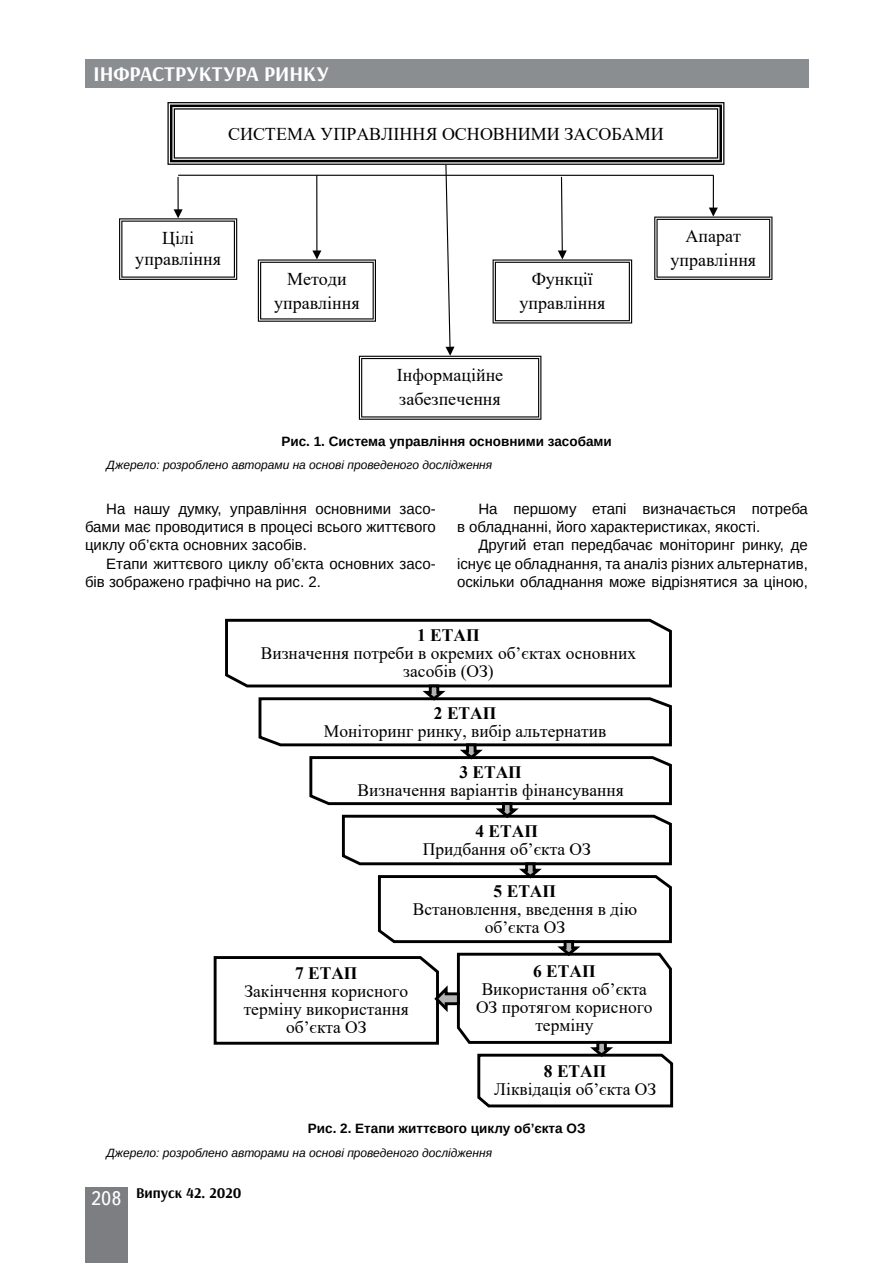
<style>
.page{position:relative;width:893px;height:1263px;background:#fff}
.page>*{position:absolute;margin:0;border:0;box-sizing:border-box;transform-origin:0 0}
.t1{font:700 21px "Arsenal";color:#fff}
.t2{font:18px/23.7px "Times New Roman";color:#000;text-align:center}
.t3{font:17.4px/18.1px "Times New Roman";color:#000;text-align:center}
.t4{font:700 17.4px "Times New Roman";color:#000}
.t5{font:15px/18.1px "Arimo";color:#000;text-align:justify}
.t6{font:700 15px "Arsenal";color:#000}
.t7{font:700 13.5px "Arimo";color:#000}
.t8{font:italic 12px "Arimo";color:#000}
.s1{font-family:"Ukrainian Text";font-weight:400;font-size:19.5px;color:#fff}
</style>
<div class="page">
<div style="left:85px;top:59px;width:723px;height:29px;background:#8b8e90"></div>
<div style="left:85px;top:1186px;width:43px;height:76px;background:#7d7e81"></div>
<svg style="left:119px;top:102px;width:653px;height:318px"></svg>
<img style="left:362px;top:364px;width:176px;height:47px">
<svg style="left:213px;top:618px;width:460px;height:490px"></svg>
<h1 class="t1" style="left:94px;top:61px;width:237px">ІНФРАСТРУКТУРА РИНКУ</h1>
<p class="t2" style="left:228px;top:122px;width:437px">СИСТЕМА УПРАВЛІННЯ ОСНОВНИМИ ЗАСОБАМИ</p>
<p class="t2" style="left:135px;top:226px;width:87px;line-height:21px">Цілі управління</p>
<p class="t2" style="left:274px;top:266px;width:87px">Методи управління</p>
<p class="t2" style="left:519px;top:266px;width:87px">Функції управління</p>
<p class="t2" style="left:397px;top:363px;width:108px;text-align:left">Інформаційне забезпечення</p>
<p class="t2" style="left:670px;top:223px;width:87px">Апарат управління</p>
<p class="t7" style="left:281px;top:432px;width:332px">Рис. 1. Система управління основними засобами</p>
<p class="t8" style="left:107px;top:457px;width:387px">Джерело: розроблено авторами на основі проведеного дослідження</p>
<p class="t5" style="left:85px;top:500px;width:352px;text-indent:21px">На нашу думку, управління основними засо&shy;бами має проводитися в процесі всього життєвого циклу об’єкта основних засобів.</p>
<p class="t5" style="left:85px;top:554px;width:352px;text-indent:21px">Етапи життєвого циклу об’єкта основних засо&shy;бів зображено графічно на рис. 2.</p>
<p class="t5" style="left:457px;top:500px;width:352px;text-indent:21px">На першому етапі визначається потреба в обладнанні, його характеристиках, якості.</p>
<p class="t5" style="left:457px;top:536px;width:352px;text-indent:21px">Другий етап передбачає моніторинг ринку, де існує це обладнання, та аналіз різних альтернатив, оскільки обладнання може відрізнятися за ціною,</p>
<p class="t4" style="left:417px;top:622px;width:64px">1 ЕТАП</p>
<p class="t3" style="left:261px;top:643px;width:377px">Визначення потреби в окремих об’єктах основних засобів (ОЗ)</p>
<p class="t4" style="left:434px;top:701px;width:64px">2 ЕТАП</p>
<p class="t3" style="left:324px;top:722px;width:284px">Моніторинг ринку, вибір альтернатив</p>
<p class="t4" style="left:459px;top:760px;width:64px">3 ЕТАП</p>
<p class="t3" style="left:358px;top:781px;width:268px">Визначення варіантів фінансування</p>
<p class="t4" style="left:476px;top:818px;width:64px">4 ЕТАП</p>
<p class="t3" style="left:423px;top:839px;width:169px">Придбання об’єкта ОЗ</p>
<p class="t4" style="left:494px;top:879px;width:64px">5 ЕТАП</p>
<p class="t3" style="left:413px;top:900px;width:226px">Встановлення, введення в дію об’єкта ОЗ</p>
<p class="t4" style="left:295px;top:960px;width:64px">7 ЕТАП</p>
<p class="t3" style="left:244px;top:981px;width:167px">Закінчення корисного терміну використання об’єкта ОЗ</p>
<p class="t4" style="left:533px;top:958px;width:64px">6 ЕТАП</p>
<p class="t3" style="left:476px;top:979px;width:178px">Використання об’єкта<br>ОЗ протягом корисного терміну</p>
<p class="t4" style="left:544px;top:1059px;width:64px">8 ЕТАП</p>
<p class="t3" style="left:494px;top:1080px;width:164px">Ліквідація об’єкта ОЗ</p>
<p class="t7" style="left:308px;top:1119px;width:279px">Рис. 2. Етапи життєвого циклу об’єкта ОЗ</p>
<p class="t8" style="left:106px;top:1144px;width:387px">Джерело: розроблено авторами на основі проведеного дослідження</p>
<p class="t6" style="left:91px;top:1183px;width:152px"><span class="s1">208</span> Випуск 42. 2020</p>
</div>
